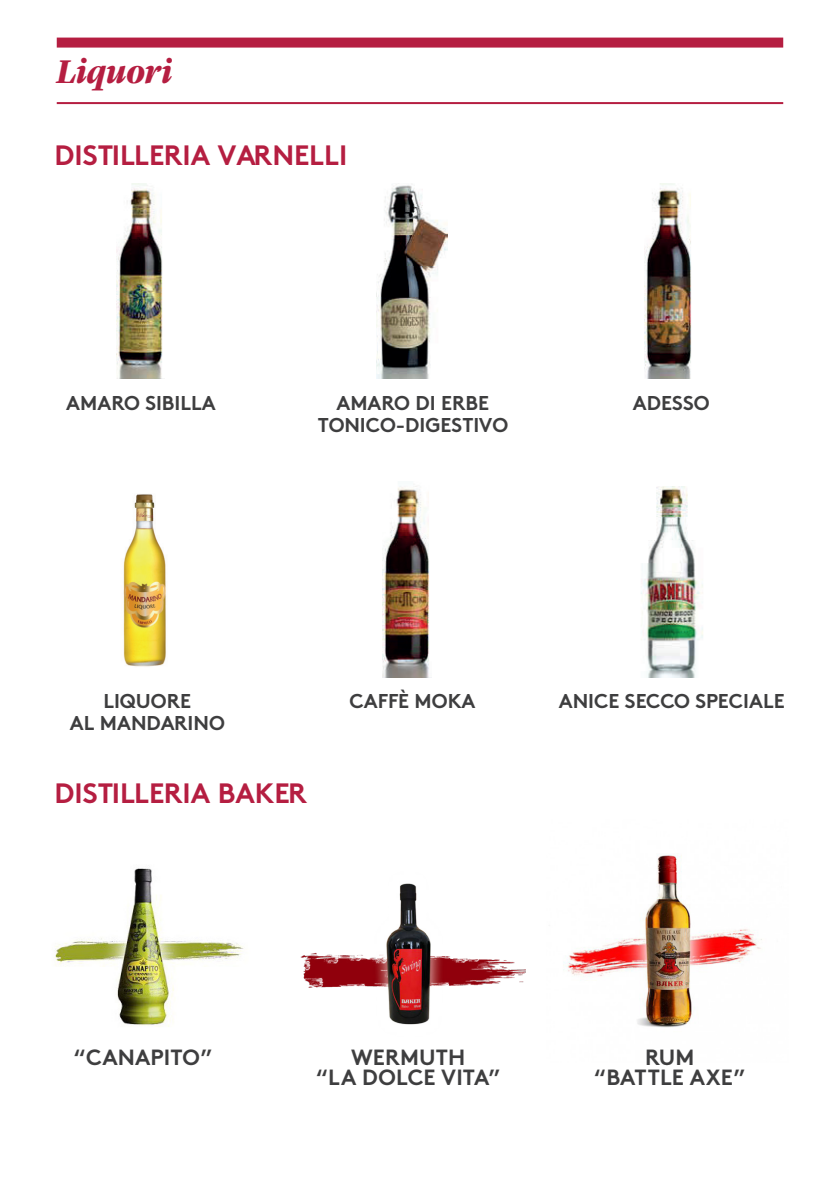
<style>
.page{position:relative;width:840px;height:1191px;background:#fff}
.page>*{position:absolute;margin:0;border:0;box-sizing:border-box;transform-origin:0 0}
.t1{font:italic 700 34px "Lyon Display";color:#b51e41}
.t2{font:700 28px "Brown";color:#b51e41}
.t3{font:700 22px "Brown";letter-spacing:.005em;color:#3e3e3f}
.t4{font:700 20px/22px "Brown";color:#3e3e3f;text-align:center}
</style>
<div class="page">
<img style="left:54px;top:868px;width:190px;height:159px">
<img style="left:563px;top:853px;width:199px;height:175px">
<img style="left:117px;top:183px;width:46px;height:196px">
<img style="left:376px;top:184px;width:71px;height:194px">
<img style="left:382px;top:486px;width:47px;height:191px">
<img style="left:644px;top:183px;width:47px;height:195px">
<img style="left:641px;top:486px;width:62px;height:191px">
<img style="left:123px;top:494px;width:43px;height:173px">
<hr style="left:57px;top:102px;width:725px;height:2px;background:#b51e41">
<img style="left:300px;top:883px;width:225px;height:142px">
<div style="left:57px;top:38px;width:725px;height:10px;background:#b51e41"></div>
<p class="t1" style="left:57px;top:46px;width:117px">Liquori</p>
<h2 class="t2" style="left:54px;top:132px;width:294px">DISTILLERIA VARNELLI</h2>
<p class="t4" style="left:66px;top:390px;width:151px">AMARO SIBILLA</p>
<p class="t4" style="left:317px;top:390px;width:192px">AMARO DI ERBE<br>TONICO-DIGESTIVO</p>
<p class="t4" style="left:632px;top:390px;width:78px">ADESSO</p>
<p class="t4" style="left:70px;top:688px;width:156px">LIQUORE<br>AL MANDARINO</p>
<h2 class="t2" style="left:54px;top:770px;width:254px">DISTILLERIA BAKER</h2>
<p class="t4" style="left:349px;top:688px;width:127px">CAFFÈ MOKA</p>
<p class="t4" style="left:558px;top:688px;width:227px">ANICE SECCO SPECIALE</p>
<p class="t3" style="left:73px;top:1039px;width:140px">“CANAPITO”</p>
<p class="t3" style="left:644px;top:1039px;width:51px">RUM</p>
<p class="t3" style="left:593px;top:1059px;width:153px">“BATTLE AXE”</p>
<p class="t3" style="left:351px;top:1039px;width:115px">WERMUTH</p>
<p class="t3" style="left:315px;top:1059px;width:186px">“LA DOLCE VITA”</p>
</div>
